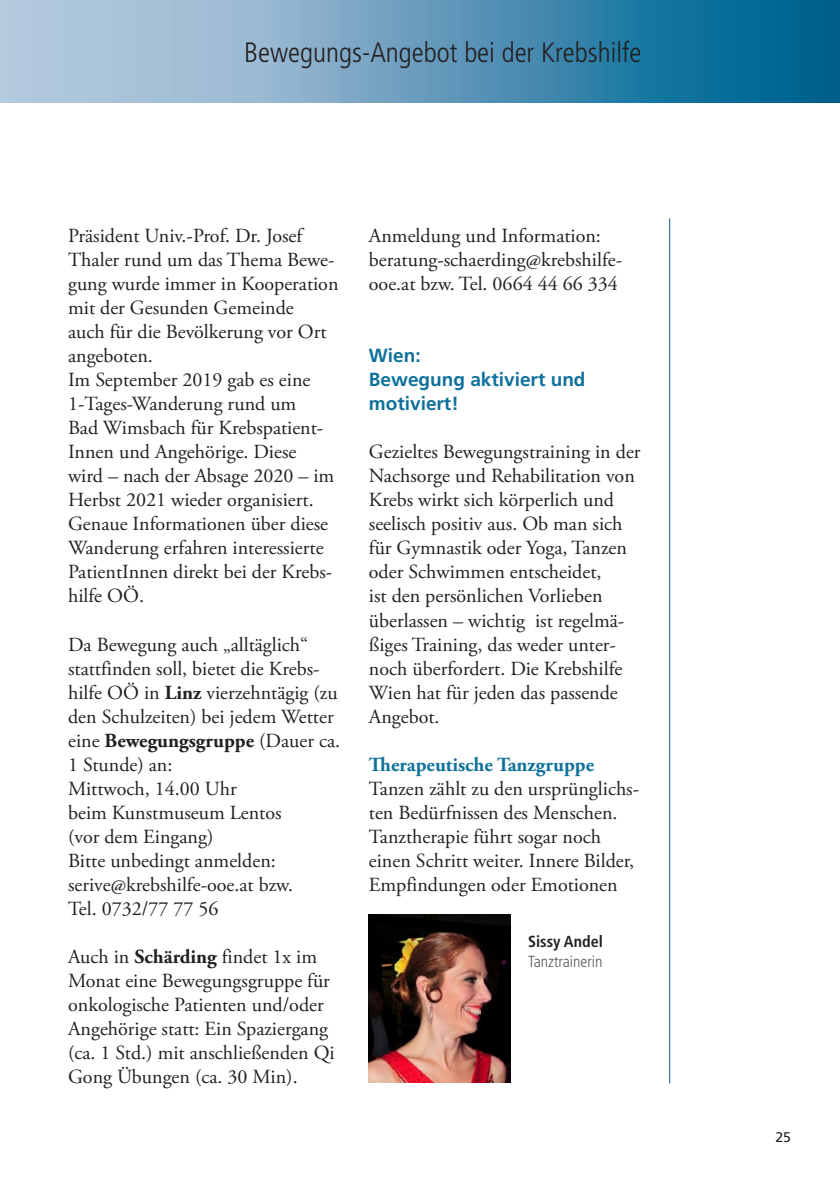
<style>
.page{position:relative;width:840px;height:1191px;background:#fff}
.page>*{position:absolute;margin:0;border:0;box-sizing:border-box;transform-origin:0 0}
.t1{font:300 condensed 28px "Frutiger LT Std";color:#231f20}
.t2{font:20px/24px "Adobe Garamond Pro";color:#231f20}
.t3{font:700 20px "Adobe Garamond Pro";color:#0f719b}
.t4{font:700 19px/24px "Frutiger LT Std";color:#0f719b}
.t5{font:300 condensed 16px "Frutiger LT Std";color:#57585a}
.t6{font:700 condensed 16px "Frutiger LT Std";color:#231f20}
.t7{font:14px "Frutiger LT Std";color:#231f20}
.s1{font-weight:700}
</style>
<div class="page">
<hr style="left:668px;top:218px;width:1px;height:865px;background:#005b86">
<svg style="left:0;top:0;width:839px;height:102px;background:#609aba"></svg>
<img style="left:369px;top:914px;width:141px;height:168px">
<h1 class="t1" style="left:244px;top:36px;width:398px">Bewegungs-Angebot bei der Krebshilfe</h1>
<p class="t2" style="left:68px;top:225px;width:272px">Präsident Univ.-Prof. Dr. Josef<br>Thaler rund um das Thema Bewe&shy;gung wurde immer in Kooperation mit der Gesunden Gemeinde<br>auch für die Bevölkerung vor Ort angeboten.<br>Im September 2019 gab es eine<br>1-Tages-Wanderung rund um<br>Bad Wimsbach für Krebspatient-<br>Innen und Angehörige. Diese<br>wird – nach der Absage 2020 – im<br>Herbst 2021 wieder organisiert.<br>Genaue Informationen über diese<br>Wanderung erfahren interessierte<br>PatientInnen direkt bei der Krebs&shy;hilfe OÖ.</p>
<p class="t2" style="left:68px;top:633px;width:273px">Da Bewegung auch „alltäglich“ stattfinden soll, bietet die Krebs&shy;hilfe OÖ in <span class="s1">Linz</span> vierzehntägig (zu den Schulzeiten) bei jedem Wetter eine <span class="s1">Bewegungsgruppe</span> (Dauer ca.<br>1 Stunde) an:<br>Mittwoch, 14.00 Uhr<br>beim Kunstmuseum Lentos<br>(vor dem Eingang)<br>Bitte unbedingt anmelden: serive@krebshilfe-ooe.at bzw.<br>Tel. 0732/77 77 56</p>
<p class="t2" style="left:68px;top:945px;width:268px">Auch in <span class="s1">Schärding</span> findet 1x im<br>Monat eine Bewegungsgruppe für onkologische Patienten und/oder<br>Angehörige statt: Ein Spaziergang (ca. 1 Std.) mit anschließenden Qi<br>Gong Übungen (ca. 30 Min).</p>
<p class="t2" style="left:369px;top:225px;width:254px">Anmeldung und Information: beratung-schaerding@krebshilfe&shy;ooe.at bzw. Tel. 0664 44 66 334</p>
<p class="t4" style="left:369px;top:344px;width:218px">Wien:<br>Bewegung aktiviert und motiviert!</p>
<p class="t2" style="left:369px;top:441px;width:273px">Gezieltes Bewegungstraining in der<br>Nachsorge und Rehabilitation von<br>Krebs wirkt sich körperlich und seelisch positiv aus. Ob man sich für Gymnastik oder Yoga, Tanzen oder Schwimmen entscheidet,<br>ist den persönlichen Vorlieben überlassen – wichtig ist regelmä&shy;ßiges Training, das weder unter&shy;noch überfordert. Die Krebshilfe<br>Wien hat für jeden das passende<br>Angebot.</p>
<p class="t3" style="left:369px;top:752px;width:227px">Therapeutische Tanzgruppe</p>
<p class="t2" style="left:369px;top:777px;width:271px">Tanzen zählt zu den ursprünglichs&shy;ten Bedürfnissen des Menschen.<br>Tanztherapie führt sogar noch einen Schritt weiter. Innere Bilder, Empfindungen oder Emotionen</p>
<p class="t6" style="left:527px;top:931px;width:76px">Sissy Andel</p>
<p class="t5" style="left:527px;top:952px;width:76px">Tanztrainerin</p>
<p class="t7" style="left:775px;top:1129px;width:17px">25</p>
</div>
